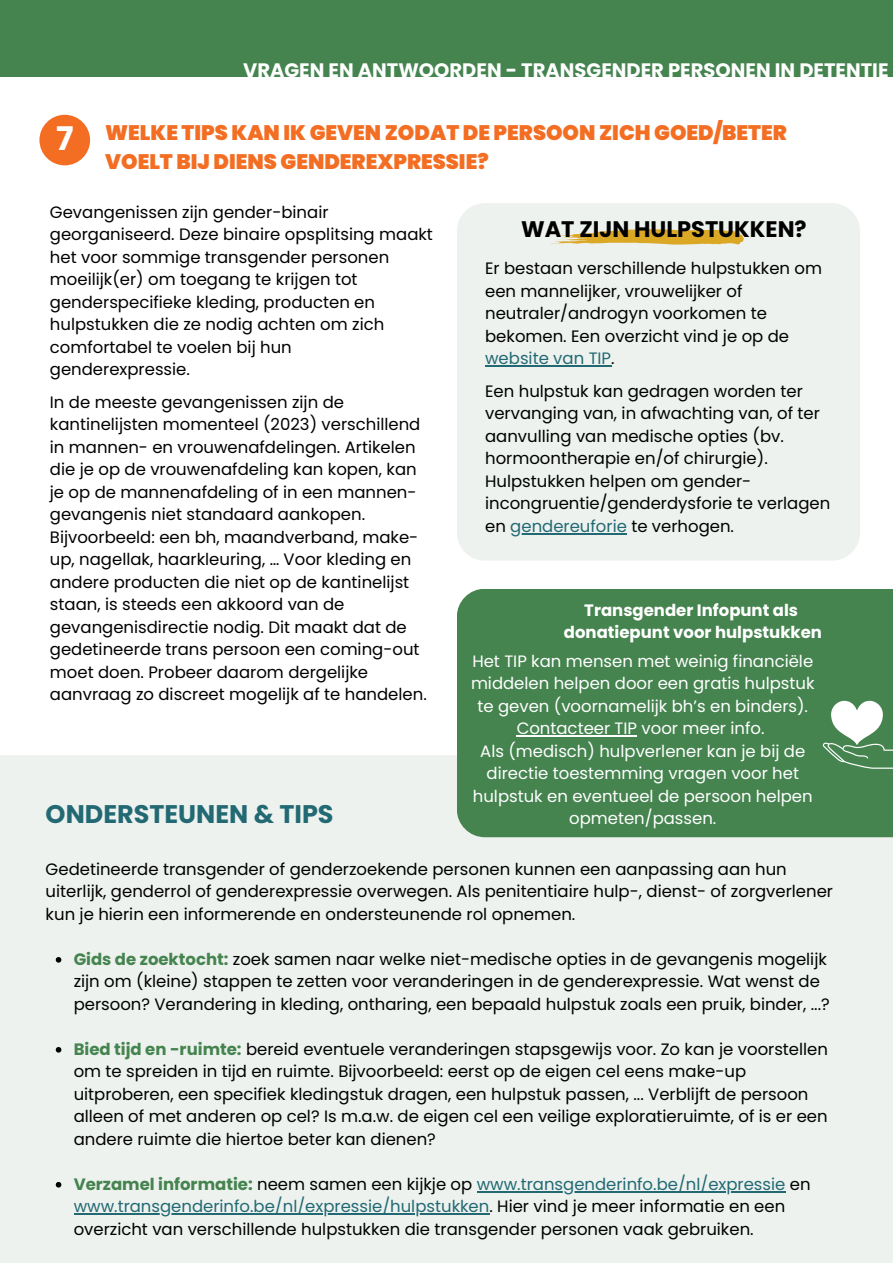
<style>
.page{position:relative;width:893px;height:1264px;background:#fff}
.page>*{position:absolute;margin:0;border:0;box-sizing:border-box;transform-origin:0 0}
.t1{font:700 32.55px "Poppins";color:#fff}
.t2{font:700 25.5px "Poppins";color:#226974}
.t3{font:700 22.5px "Poppins";color:#000}
.t4{font:900 21px/29.2px "Poppins";color:#f36e23}
.t5{font:700 19.5px "Poppins";color:#fff}
.t6{font:16.5px/22.5px "Poppins";color:#000}
.t7{font:16.5px/22.5px "Poppins";color:#fff;text-align:center}
.t8{font:700 16.5px "Poppins";color:#fff}
.s1{color:#226974}
.s2{font-weight:700;color:#45844f}
.s3{font-weight:700;color:#45834f}
</style>
<div class="page">
<div style="left:0;top:0;width:892px;height:76px;background:#45844f"></div>
<svg style="left:40px;top:114px;width:51px;height:52px"></svg>
<div style="left:39px;top:115px;width:51px;height:50px;background:#f36e23;border-radius:50%"></div>
<div style="left:0;top:755px;width:892px;height:507px;background:#edf2ee"></div>
<div style="left:457px;top:589px;width:435px;height:248px;background:#45844f"></div>
<div style="left:457px;top:203px;width:403px;height:357px;background:#edf2ee;border-radius:28px"></div>
<svg style="left:550px;top:229px;width:193px;height:15px"></svg>
<svg style="left:822px;top:700px;width:70px;height:68px"></svg>
<svg style="left:56px;top:957px;width:5px;height:5px"></svg>
<svg style="left:56px;top:1046px;width:5px;height:6px"></svg>
<svg style="left:56px;top:1181px;width:5px;height:6px"></svg>
<hr style="left:476px;top:1190px;width:309px;height:1px;background:#226974">
<hr style="left:74px;top:1213px;width:415px;height:1px;background:#226974">
<hr style="left:485px;top:365px;width:126px;height:2px;background:#226974">
<hr style="left:510px;top:533px;width:117px;height:1px;background:#226974">
<hr style="left:516px;top:735px;width:121px;height:1px;background:#fff">
<p class="t1" style="left:56px;top:116px;width:19px">7</p>
<p class="t5" style="left:243px;top:56px;width:647px">VRAGEN EN ANTWOORDEN - TRANSGENDER PERSONEN IN DETENTIE</p>
<p class="t4" style="left:105px;top:118px;width:683px">WELKE TIPS KAN IK GEVEN ZODAT DE PERSOON ZICH GOED/BETER<br>VOELT BIJ DIENS GENDEREXPRESSIE?</p>
<p class="t6" style="left:50px;top:201px;width:384px">Gevangenissen zijn gender-binair georganiseerd. Deze binaire opsplitsing maakt het voor sommige transgender personen moeilijk(er) om toegang te krijgen tot genderspecifieke kleding, producten en hulpstukken die ze nodig achten om zich comfortabel te voelen bij hun genderexpressie.</p>
<p class="t6" style="left:50px;top:390px;width:378px">In de meeste gevangenissen zijn de kantinelijsten momenteel (2023) verschillend in mannen- en vrouwenafdelingen. Artikelen die je op de vrouwenafdeling kan kopen, kan je op de mannenafdeling of in een mannen&shy;gevangenis niet standaard aankopen.<br>Bijvoorbeeld: een bh, maandverband, make&shy;up, nagellak, haarkleuring, … Voor kleding en andere producten die niet op de kantinelijst staan, is steeds een akkoord van de gevangenisdirectie nodig. Dit maakt dat de gedetineerde trans persoon een coming-out moet doen. Probeer daarom dergelijke aanvraag zo discreet mogelijk af te handelen.</p>
<p class="t2" style="left:46px;top:795px;width:289px">ONDERSTEUNEN &amp; TIPS</p>
<p class="t3" style="left:521px;top:213px;width:287px">WAT ZIJN HULPSTUKKEN?</p>
<p class="t6" style="left:485px;top:257px;width:338px">Er bestaan verschillende hulpstukken om een mannelijker, vrouwelijker of neutraler/androgyn voorkomen te bekomen. Een overzicht vind je op de <span class="s1">website van TIP</span>.</p>
<p class="t6" style="left:485px;top:380px;width:346px">Een hulpstuk kan gedragen worden ter vervanging van, in afwachting van, of ter aanvulling van medische opties (bv. hormoontherapie en/of chirurgie).<br>Hulpstukken helpen om gender&shy;incongruentie/genderdysforie te verlagen en <span class="s1">gendereuforie</span> te verhogen.</p>
<p class="t8" style="left:584px;top:598px;width:215px">Transgender Infopunt als</p>
<p class="t8" style="left:564px;top:621px;width:259px">donatiepunt voor hulpstukken</p>
<p class="t7" style="left:471px;top:649px;width:345px">Het TIP kan mensen met weinig financiële middelen helpen door een gratis hulpstuk te geven (voornamelijk bh’s en binders).<br>Contacteer TIP voor meer info.</p>
<p class="t7" style="left:473px;top:739px;width:341px">Als (medisch) hulpverlener kan je bij de directie toestemming vragen voor het hulpstuk en eventueel de persoon helpen opmeten/passen.</p>
<p class="t6" style="left:46px;top:857px;width:789px">Gedetineerde transgender of genderzoekende personen kunnen een aanpassing aan hun uiterlijk, genderrol of genderexpressie overwegen. Als penitentiaire hulp-, dienst- of zorgverlener kun je hierin een informerende en ondersteunende rol opnemen.</p>
<p class="t6" style="left:74px;top:947px;width:757px"><span class="s2">Gids de zoektocht:</span> zoek samen naar welke niet-medische opties in de gevangenis mogelijk zijn om (kleine) stappen te zetten voor veranderingen in de genderexpressie. Wat wenst de persoon? Verandering in kleding, ontharing, een bepaald hulpstuk zoals een pruik, binder, ...?</p>
<p class="t6" style="left:74px;top:1037px;width:755px"><span class="s2">Bied tijd en -ruimte:</span> bereid eventuele veranderingen stapsgewijs voor. Zo kan je voorstellen om te spreiden in tijd en ruimte. Bijvoorbeeld: eerst op de eigen cel eens make-up uitproberen, een specifiek kledingstuk dragen, een hulpstuk passen, ... Verblijft de persoon alleen of met anderen op cel? Is m.a.w. de eigen cel een veilige exploratieruimte, of is er een andere ruimte die hiertoe beter kan dienen?</p>
<p class="t6" style="left:74px;top:1172px;width:738px"><span class="s3">Verzamel informatie:</span> neem samen een kijkje op <span class="s1">www.transgenderinfo.be/nl/expressie</span> en <span class="s1">www.transgenderinfo.be/nl/expressie/hulpstukken</span>. Hier vind je meer informatie en een overzicht van verschillende hulpstukken die transgender personen vaak gebruiken.</p>
</div>
